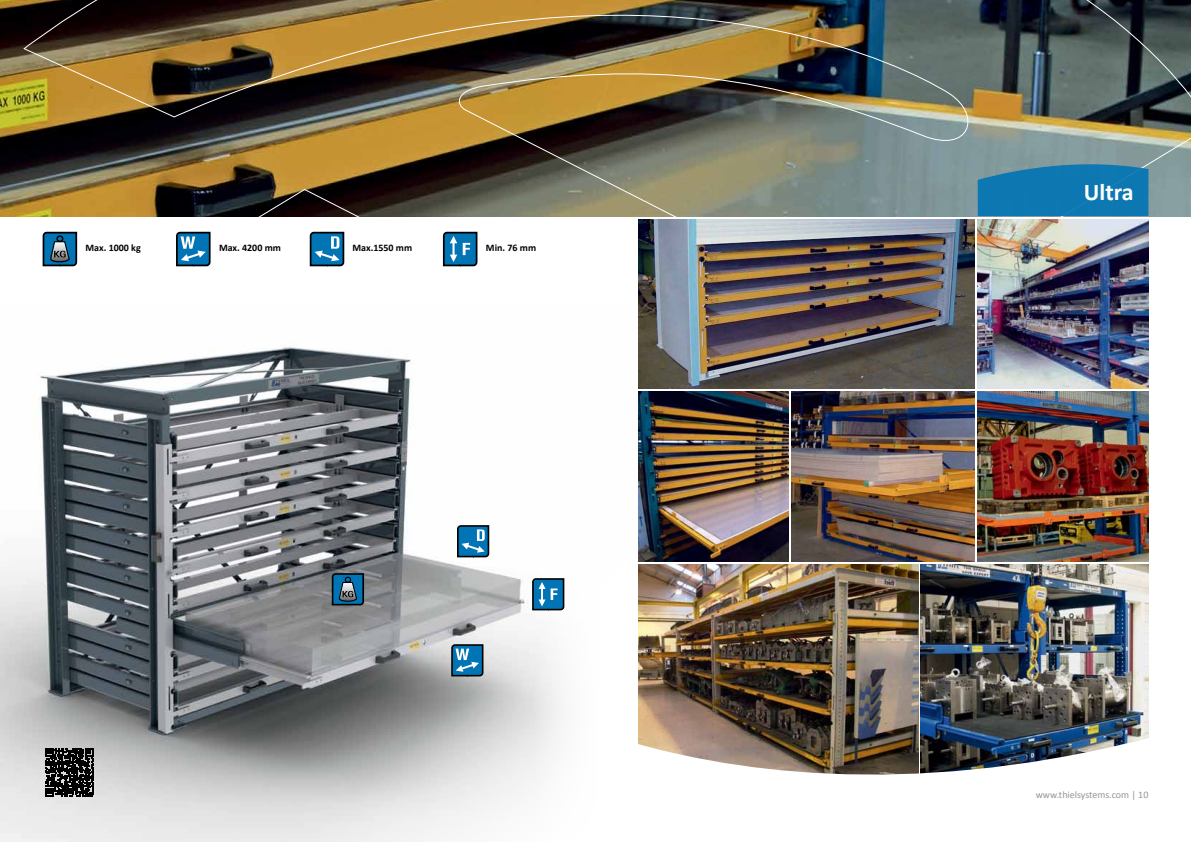
<style>
.page{position:relative;width:1191px;height:842px;background:#fff}
.page>*{position:absolute;margin:0;border:0;box-sizing:border-box;transform-origin:0 0}
.t1{font:700 24px "Calibri";color:#fff}
.t2{font:700 10px "Calibri";color:#000}
.t3{font:10px "Calibri";color:#939598}
</style>
<div class="page">
<img style="left:921px;top:565px;width:227px;height:159px">
<img style="left:0;top:347px;width:707px;height:495px">
<svg style="left:331px;top:572px;width:34px;height:34px"></svg>
<svg style="left:531px;top:577px;width:34px;height:34px"></svg>
<svg style="left:450px;top:643px;width:34px;height:34px"></svg>
<svg style="left:456px;top:524px;width:34px;height:34px"></svg>
<img style="left:23px;top:0;width:1168px;height:216px">
<img style="left:977px;top:219px;width:171px;height:170px">
<img style="left:791px;top:392px;width:183px;height:170px">
<img style="left:638px;top:219px;width:336px;height:170px">
<img style="left:638px;top:392px;width:150px;height:170px">
<img style="left:977px;top:392px;width:171px;height:170px">
<img style="left:638px;top:565px;width:280px;height:159px">
<svg style="left:442px;top:231px;width:36px;height:36px"></svg>
<svg style="left:309px;top:231px;width:36px;height:36px"></svg>
<svg style="left:176px;top:231px;width:35px;height:36px"></svg>
<svg style="left:42px;top:231px;width:36px;height:36px"></svg>
<svg style="left:0;top:163px;width:1166px;height:53px"></svg>
<img style="left:596px;top:724px;width:553px;height:118px">
<svg style="left:45px;top:748px;width:49px;height:49px"></svg>
<p class="t2" style="left:86px;top:242px;width:57px">Max. 1000 kg</p>
<p class="t2" style="left:219px;top:242px;width:63px">Max. 4200 mm</p>
<p class="t2" style="left:352px;top:242px;width:61px">Max.1550 mm</p>
<p class="t2" style="left:486px;top:242px;width:52px">Min. 76 mm</p>
<h1 class="t1" style="left:1083px;top:177px;width:51px">Ultra</h1>
<p class="t3" style="left:1035px;top:788px;width:114px">www.thielsystems.com | 10</p>
</div>
